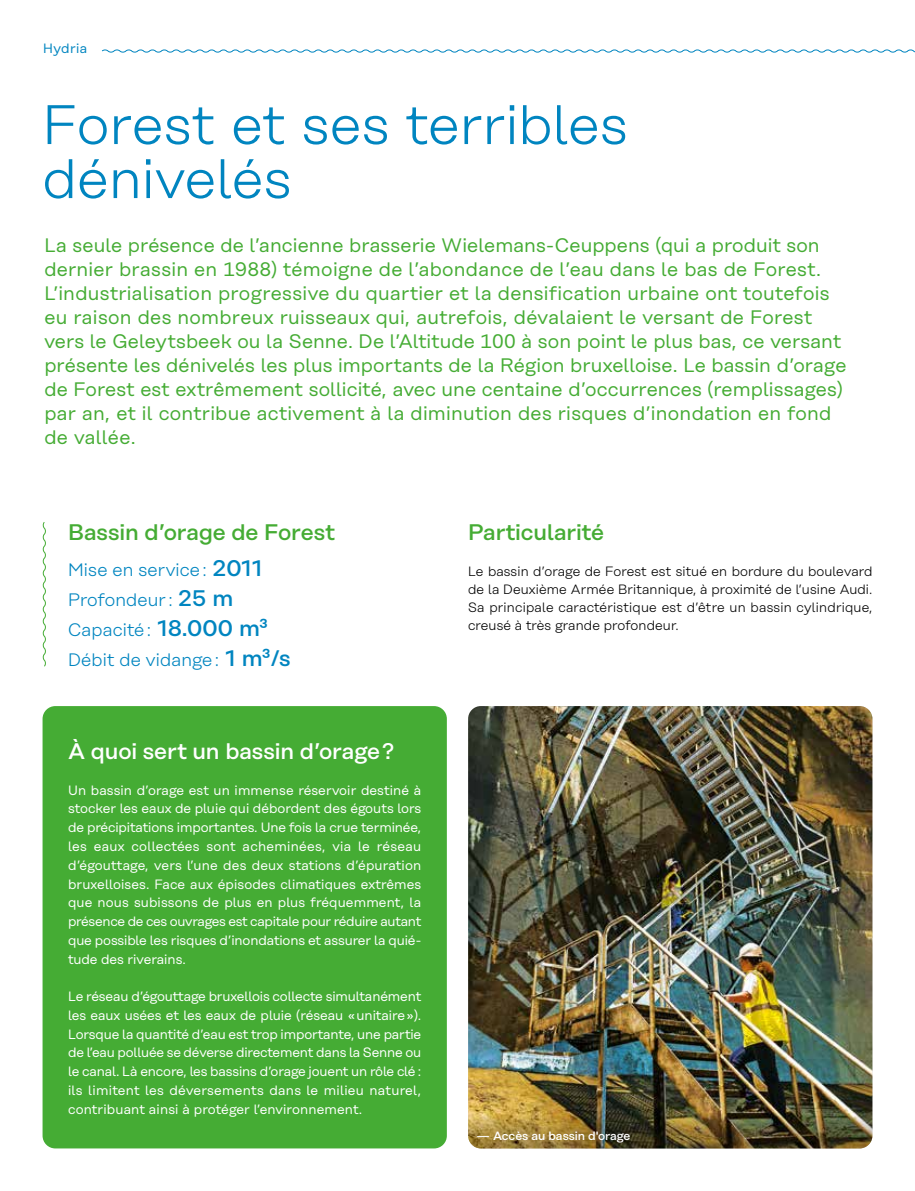
<style>
.page{position:relative;width:915px;height:1191px;background:#fff}
.page>*{position:absolute;margin:0;border:0;box-sizing:border-box;transform-origin:0 0}
.t1{font:300 55.5px/54px "Rational";letter-spacing:.005em;color:#0085c0}
.t2{font:500 22.5px "Rational";letter-spacing:-.005em;color:#45ac34}
.t3{font:500 22.5px "Rational";letter-spacing:-.005em;color:#fff}
.t4{font:19.5px/24px "Rational";letter-spacing:.01em;color:#45ac34}
.t5{font:300 18px/30px "Rational";letter-spacing:.01em;color:#0085c0}
.t6{font:13.5px/18.8px "Rational";color:#fff;text-align:justify}
.t7{font:300 13.5px/18px "Rational";letter-spacing:.01em;color:#000;text-align:justify}
.t8{font:13.5px "Rational";letter-spacing:.025em;color:#0085c0}
.t9{font:500 12px "Rational";color:#fff}
.s1{font-weight:500;font-size:22.5px}
</style>
<div class="page">
<svg style="left:42px;top:522px;width:4px;height:145px"></svg>
<svg style="left:102px;top:49px;width:812px;height:4px"></svg>
<img style="left:468px;top:706px;width:404px;height:408px">
<div style="left:43px;top:706px;width:403px;height:442px;background:#45ac34;border-radius:13px"></div>
<img style="left:468px;top:1114px;width:404px;height:34px">
<p class="t8" style="left:43px;top:41px;width:46px">Hydria</p>
<h1 class="t1" style="left:43px;top:98px;width:586px">Forest et ses terribles dénivelés</h1>
<p class="t4" style="left:44px;top:233px;width:803px">La seule présence de l’ancienne brasserie Wielemans-Ceuppens (qui a produit son dernier brassin en 1988) témoigne de l’abondance de l’eau dans le bas de Forest.<br>L’industrialisation progressive du quartier et la densification urbaine ont toutefois eu raison des nombreux ruisseaux qui, autrefois, dévalaient le versant de Forest vers le Geleytsbeek ou la Senne. De l’Altitude 100 à son point le plus bas, ce versant présente les dénivelés les plus importants de la Région bruxelloise. Le bassin d’orage de Forest est extrêmement sollicité, avec une centaine d’occurrences (remplissages) par an, et il contribue activement à la diminution des risques d’inondation en fond de vallée.</p>
<h2 class="t2" style="left:68px;top:519px;width:268px">Bassin d’orage de Forest</h2>
<h3 class="t5" style="left:68px;top:555px;width:224px">Mise en service : <span class="s1">2011<br></span>Profondeur : <span class="s1">25 m<br></span>Capacité: <span class="s1">18.000 m³<br></span>Débit de vidange: <span class="s1">1 m³/s</span></h3>
<h2 class="t3" style="left:68px;top:738px;width:328px">À quoi sert un bassin d’orage ?</h2>
<p class="t6" style="left:68px;top:780px;width:354px">Un bassin d’orage est un immense réservoir destiné à stocker les eaux de pluie qui débordent des égouts lors de précipitations importantes. Une fois la crue terminée, les eaux collectées sont acheminées, via le réseau d’égouttage, vers l’une des deux stations d’épuration bruxelloises. Face aux épisodes climatiques extrêmes que nous subissons de plus en plus fréquemment, la présence de ces ouvrages est capitale pour réduire autant que possible les risques d’inondations et assurer la quié&shy;tude des riverains.</p>
<p class="t6" style="left:68px;top:987px;width:355px">Le réseau d’égouttage bruxellois collecte simultanément les eaux usées et les eaux de pluie (réseau « unitaire »).<br>Lorsque la quantité d’eau est trop importante, une partie de l’eau polluée se déverse directement dans la Senne ou le canal. Là encore, les bassins d’orage jouent un rôle clé : ils limitent les déversements dans le milieu naturel, contribuant ainsi à protéger l’environnement.</p>
<h2 class="t2" style="left:468px;top:519px;width:137px">Particularité</h2>
<p class="t7" style="left:468px;top:562px;width:406px">Le bassin d’orage de Forest est situé en bordure du boulevard de la Deuxième Armée Britannique, à proximité de l’usine Audi.<br>Sa principale caractéristique est d’être un bassin cylindrique, creusé à très grande profondeur.</p>
<p class="t9" style="left:476px;top:1128px;width:155px">— Accès au bassin d'orage</p>
</div>
